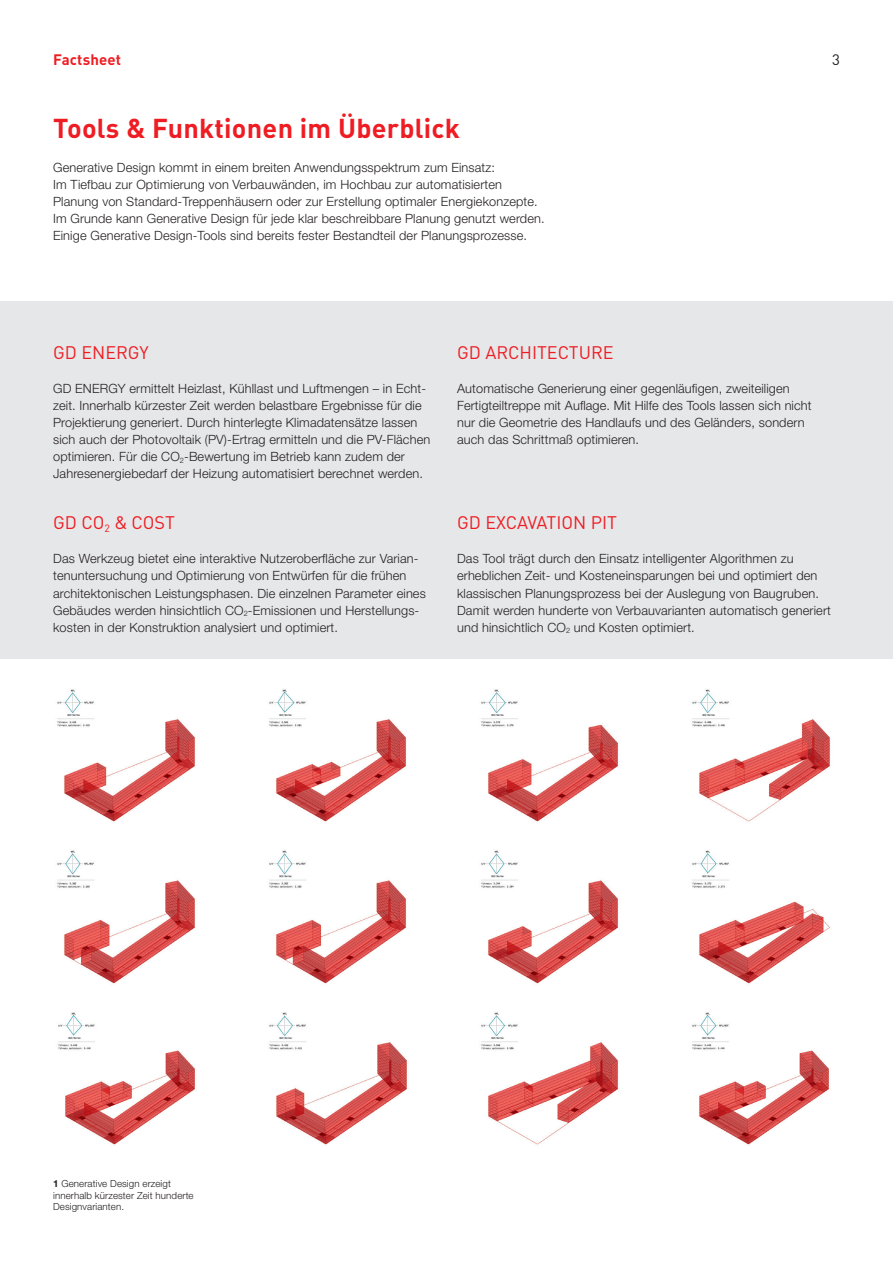
<style>
.page{position:relative;width:893px;height:1263px;background:#fff}
.page>*{position:absolute;margin:0;border:0;box-sizing:border-box;transform-origin:0 0}
.t1{font:700 27px "DIN Pro";letter-spacing:.01em;color:#ee1d23}
.t2{font:18px "DIN Pro";color:#ee1d23}
.t3{font:700 15px "DIN Pro";letter-spacing:.01em;color:#ee1d23}
.t4{font:15px "DIN Pro";color:#231f20}
.t5{font:300 12.75px/17px "Helvetica Neue LT Pro";letter-spacing:.01em;color:#231f20}
.t6{font:300 9.75px/11.2px "Helvetica Neue LT Pro";letter-spacing:.01em;color:#231f20}
.s1{font-weight:700}
</style>
<div class="page">
<div style="left:0;top:301px;width:893px;height:357px;background:#e6e7e9"></div>
<img style="left:57px;top:689px;width:138px;height:133px">
<img style="left:269px;top:689px;width:137px;height:133px">
<img style="left:481px;top:689px;width:137px;height:133px">
<img style="left:692px;top:689px;width:138px;height:133px">
<svg style="left:812px;top:689px;width:3px;height:7px"></svg>
<img style="left:57px;top:850px;width:138px;height:134px">
<img style="left:269px;top:850px;width:137px;height:134px">
<img style="left:481px;top:850px;width:137px;height:134px">
<img style="left:692px;top:850px;width:138px;height:134px">
<img style="left:58px;top:1012px;width:137px;height:133px">
<img style="left:269px;top:1012px;width:138px;height:133px">
<img style="left:481px;top:1012px;width:137px;height:133px">
<img style="left:692px;top:1012px;width:137px;height:133px">
<p class="t3" style="left:53px;top:48px;width:69px">Factsheet</p>
<p class="t4" style="left:832px;top:48px;width:9px">3</p>
<h1 class="t1" style="left:53px;top:107px;width:408px">Tools &amp; Funktionen im Überblick</h1>
<p class="t5" style="left:53px;top:159px;width:493px">Generative Design kommt in einem breiten Anwendungsspektrum zum Einsatz:<br>Im Tiefbau zur Optimierung von Verbauwänden, im Hochbau zur automatisierten Planung von Standard-Treppenhäusern oder zur Erstellung optimaler Energiekonzepte.<br>Im Grunde kann Generative Design für jede klar beschreibbare Planung genutzt werden.<br>Einige Generative Design-Tools sind bereits fester Bestandteil der Planungsprozesse.</p>
<h2 class="t2" style="left:53px;top:339px;width:97px">GD ENERGY</h2>
<p class="t5" style="left:53px;top:380px;width:379px">GD ENERGY ermittelt Heizlast, Kühllast und Luftmengen – in Echt&shy;zeit. Innerhalb kürzester Zeit werden belastbare Ergebnisse für die Projektierung generiert. Durch hinterlegte Klimadatensätze lassen sich auch der Photovoltaik (PV)-Ertrag ermitteln und die PV-Flächen optimieren. Für die CO<sub>2</sub>-Bewertung im Betrieb kann zudem der Jahresenergiebedarf der Heizung automatisiert berechnet werden.</p>
<h2 class="t2" style="left:53px;top:509px;width:123px">GD CO<sub>2</sub> &amp; COST</h2>
<p class="t5" style="left:53px;top:550px;width:374px">Das Werkzeug bietet eine interaktive Nutzeroberfläche zur Varian&shy;tenuntersuchung und Optimierung von Entwürfen für die frühen architektonischen Leistungsphasen. Die einzelnen Parameter eines Gebäudes werden hinsichtlich CO<sub>2</sub>-Emissionen und Herstellungs&shy;kosten in der Konstruktion analysiert und optimiert.</p>
<h2 class="t2" style="left:457px;top:339px;width:158px">GD ARCHITECTURE</h2>
<p class="t5" style="left:457px;top:380px;width:356px">Automatische Generierung einer gegenläufigen, zweiteiligen Fertigteiltreppe mit Auflage. Mit Hilfe des Tools lassen sich nicht nur die Geometrie des Handlaufs und des Geländers, sondern auch das Schrittmaß optimieren.</p>
<h2 class="t2" style="left:457px;top:509px;width:161px">GD EXCAVATION PIT</h2>
<p class="t5" style="left:457px;top:550px;width:375px">Das Tool trägt durch den Einsatz intelligenter Algorithmen zu erheblichen Zeit- und Kosteneinsparungen bei und optimiert den klassischen Planungsprozess bei der Auslegung von Baugruben.<br>Damit werden hunderte von Verbauvarianten automatisch generiert und hinsichtlich CO<sub>2</sub> und Kosten optimiert.</p>
<p class="t6" style="left:53px;top:1178px;width:142px"><span class="s1">1</span> Generative Design erzeigt innerhalb kürzester Zeit hunderte<br>Designvarianten.</p>
</div>
